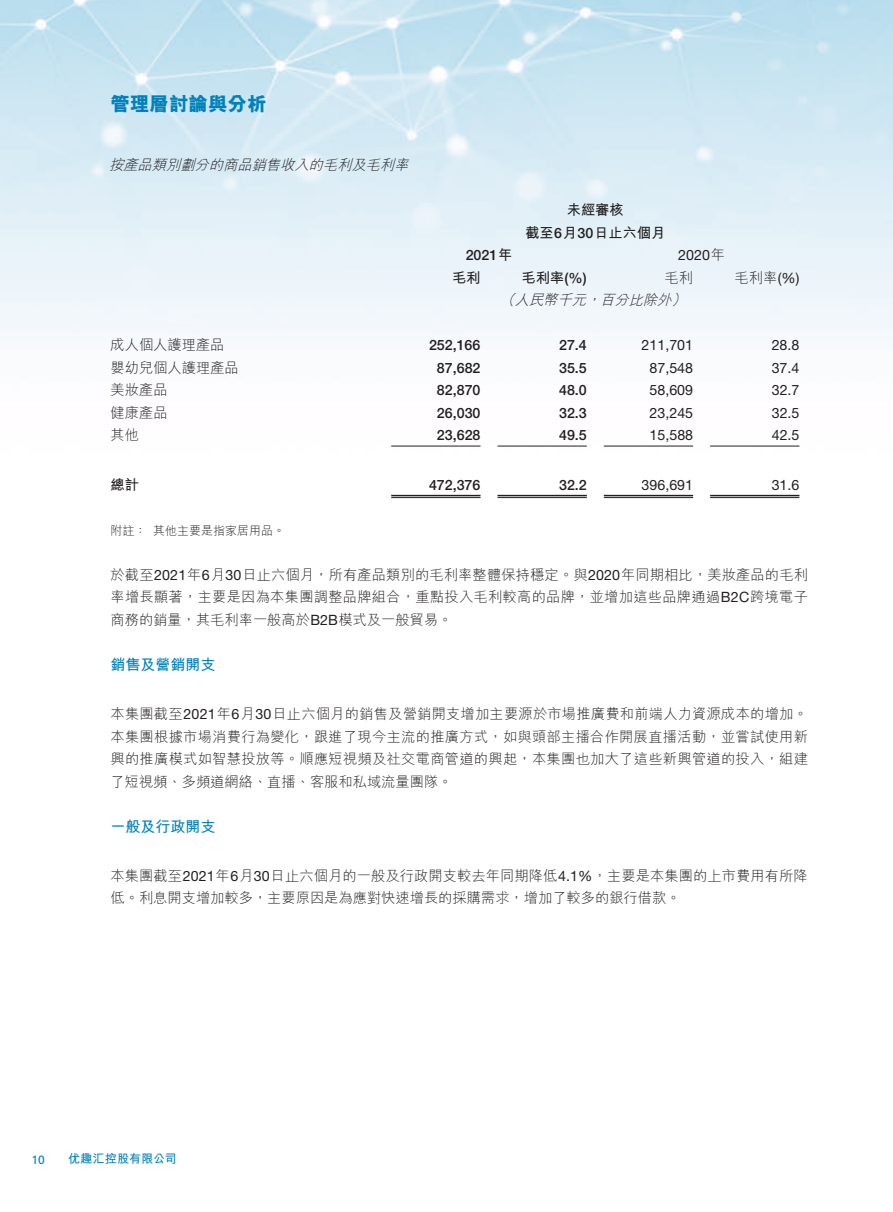
<style>
.page{position:relative;width:893px;height:1212px;background:#fff}
.page>*{position:absolute;margin:0;border:0;box-sizing:border-box;transform-origin:0 0}
.t1{font:800 19.5px "M Hei HK";color:#0081bb}
.t2{font:700 15px "M Hei HK";color:#0081bb}
.t3{font:300 14.25px/22.5px "M Hei HK";color:#231f20;text-align:justify}
.t4{font:500 14.25px "Helvetica Neue LT Std";color:#231f20}
.t5{font:14.25px "Helvetica Neue LT Std";color:#231f20}
.t6{font:italic 300 14.25px "M Hei HK";color:#231f20}
.t7{font:700 14.25px/22.5px "M Hei HK";color:#231f20;text-align:center}
.t8{font:300 12px "M Hei HK";color:#231f20}
.t9{font:700 12px "M Hei HKS";letter-spacing:.015em;color:#0081bb}
.t10{font:12px "Frutiger LT Std";color:#0081bb}
.s1{font-family:"Helvetica Neue LT Std";font-weight:500}
.s2{font-family:"M Hei HK";font-weight:700}
.s3{font-family:"M Hei HK";font-weight:300}
.s4{font-family:"Helvetica Neue LT Std";font-weight:400}
</style>
<div class="page">
<img style="left:0;top:0;width:893px;height:499px">
<hr style="left:391px;top:446px;width:89px;height:1px;background:#231f20">
<hr style="left:497px;top:446px;width:90px;height:1px;background:#231f20">
<hr style="left:604px;top:446px;width:89px;height:1px;background:#231f20">
<hr style="left:710px;top:446px;width:89px;height:1px;background:#231f20">
<hr style="left:391px;top:495px;width:89px;height:1px;background:#231f20">
<hr style="left:391px;top:497px;width:89px;height:1px;background:#231f20">
<hr style="left:497px;top:495px;width:90px;height:1px;background:#231f20">
<hr style="left:497px;top:497px;width:90px;height:1px;background:#231f20">
<hr style="left:604px;top:495px;width:89px;height:1px;background:#231f20">
<hr style="left:604px;top:497px;width:89px;height:1px;background:#231f20">
<hr style="left:710px;top:495px;width:89px;height:1px;background:#231f20">
<hr style="left:710px;top:497px;width:89px;height:1px;background:#231f20">
<h1 class="t1" style="left:111px;top:91px;width:157px">管理層討論與分析</h1>
<p class="t6" style="left:109px;top:158px;width:305px">按產品類別劃分的商品銷售收入的毛利及毛利率</p>
<p class="t7" style="left:525px;top:197px;width:142px">未經審核<br>截至<span class="s1">6</span>月<span class="s1">30</span>日止六個月</p>
<p class="t4" style="left:466px;top:246px;width:48px">2021<span class="s2">年</span></p>
<p class="t5" style="left:678px;top:246px;width:48px">2020<span class="s3">年</span></p>
<p class="t7" style="left:452px;top:265px;width:30px">毛利</p>
<p class="t7" style="left:521px;top:265px;width:67px">毛利率<span class="s1">(%)</span></p>
<p class="t3" style="left:665px;top:266px;width:30px">毛利</p>
<p class="t3" style="left:735px;top:266px;width:66px">毛利率<span class="s4">(%)</span></p>
<p class="t6" style="left:500px;top:293px;width:191px">（人民幣千元，百分比除外）</p>
<p class="t3" style="left:111px;top:333px;width:115px">成人個人護理產品</p>
<p class="t4" style="left:429px;top:336px;width:53px">252,166</p>
<p class="t4" style="left:559px;top:336px;width:29px">27.4</p>
<p class="t5" style="left:642px;top:336px;width:53px">211,701</p>
<p class="t5" style="left:772px;top:336px;width:29px">28.8</p>
<p class="t3" style="left:111px;top:356px;width:130px">嬰幼兒個人護理產品</p>
<p class="t4" style="left:437px;top:359px;width:45px">87,682</p>
<p class="t4" style="left:559px;top:359px;width:29px">35.5</p>
<p class="t5" style="left:650px;top:359px;width:45px">87,548</p>
<p class="t5" style="left:772px;top:359px;width:29px">37.4</p>
<p class="t3" style="left:111px;top:378px;width:58px">美妝產品</p>
<p class="t4" style="left:437px;top:381px;width:45px">82,870</p>
<p class="t4" style="left:559px;top:381px;width:29px">48.0</p>
<p class="t5" style="left:650px;top:381px;width:45px">58,609</p>
<p class="t5" style="left:772px;top:381px;width:29px">32.7</p>
<p class="t3" style="left:111px;top:401px;width:58px">健康產品</p>
<p class="t4" style="left:437px;top:404px;width:45px">26,030</p>
<p class="t4" style="left:559px;top:404px;width:29px">32.3</p>
<p class="t5" style="left:650px;top:404px;width:45px">23,245</p>
<p class="t5" style="left:772px;top:404px;width:29px">32.5</p>
<p class="t3" style="left:111px;top:423px;width:30px">其他</p>
<p class="t4" style="left:437px;top:426px;width:45px">23,628</p>
<p class="t4" style="left:559px;top:426px;width:29px">49.5</p>
<p class="t5" style="left:650px;top:426px;width:45px">15,588</p>
<p class="t5" style="left:772px;top:426px;width:29px">42.5</p>
<p class="t7" style="left:111px;top:472px;width:30px">總計</p>
<p class="t4" style="left:429px;top:476px;width:53px">472,376</p>
<p class="t4" style="left:559px;top:476px;width:29px">32.2</p>
<p class="t5" style="left:642px;top:476px;width:53px">396,691</p>
<p class="t5" style="left:772px;top:476px;width:29px">31.6</p>
<p class="t8" style="left:111px;top:524px;width:176px">附註：其他主要是指家居用品。</p>
<p class="t3" style="left:111px;top:563px;width:699px">於截至<span class="s4">2021</span>年<span class="s4">6</span>月<span class="s4">30</span>日止六個月，所有產品類別的毛利率整體保持穩定。與<span class="s4">2020</span>年同期相比，美妝產品的毛利率增長顯著，主要是因為本集團調整品牌組合，重點投入毛利較高的品牌，並增加這些品牌通過<span class="s4">B2C</span>跨境電子商務的銷量，其毛利率一般高於<span class="s4">B2B</span>模式及一般貿易。</p>
<p class="t2" style="left:111px;top:653px;width:106px">銷售及營銷開支</p>
<p class="t3" style="left:111px;top:702px;width:699px">本集團截至<span class="s4">2021</span>年<span class="s4">6</span>月<span class="s4">30</span>日止六個月的銷售及營銷開支增加主要源於市場推廣費和前端人力資源成本的增加。本集團根據市場消費行為變化，跟進了現今主流的推廣方式，如與頭部主播合作開展直播活動，並嘗試使用新興的推廣模式如智慧投放等。順應短視頻及社交電商管道的興起，本集團也加大了這些新興管道的投入，組建了短視頻、多頻道網絡、直播、客服和私域流量團隊。</p>
<p class="t2" style="left:111px;top:815px;width:106px">一般及行政開支</p>
<p class="t3" style="left:111px;top:864px;width:699px">本集團截至<span class="s4">2021</span>年<span class="s4">6</span>月<span class="s4">30</span>日止六個月的一般及行政開支較去年同期降低<span class="s4">4.1%</span>，主要是本集團的上市費用有所降低。利息開支增加較多，主要原因是為應對快速增長的採購需求，增加了較多的銀行借款。</p>
<p class="t10" style="left:32px;top:1153px;width:15px">10</p>
<p class="t9" style="left:68px;top:1150px;width:110px">優趣匯控股有限公司</p>
</div>
